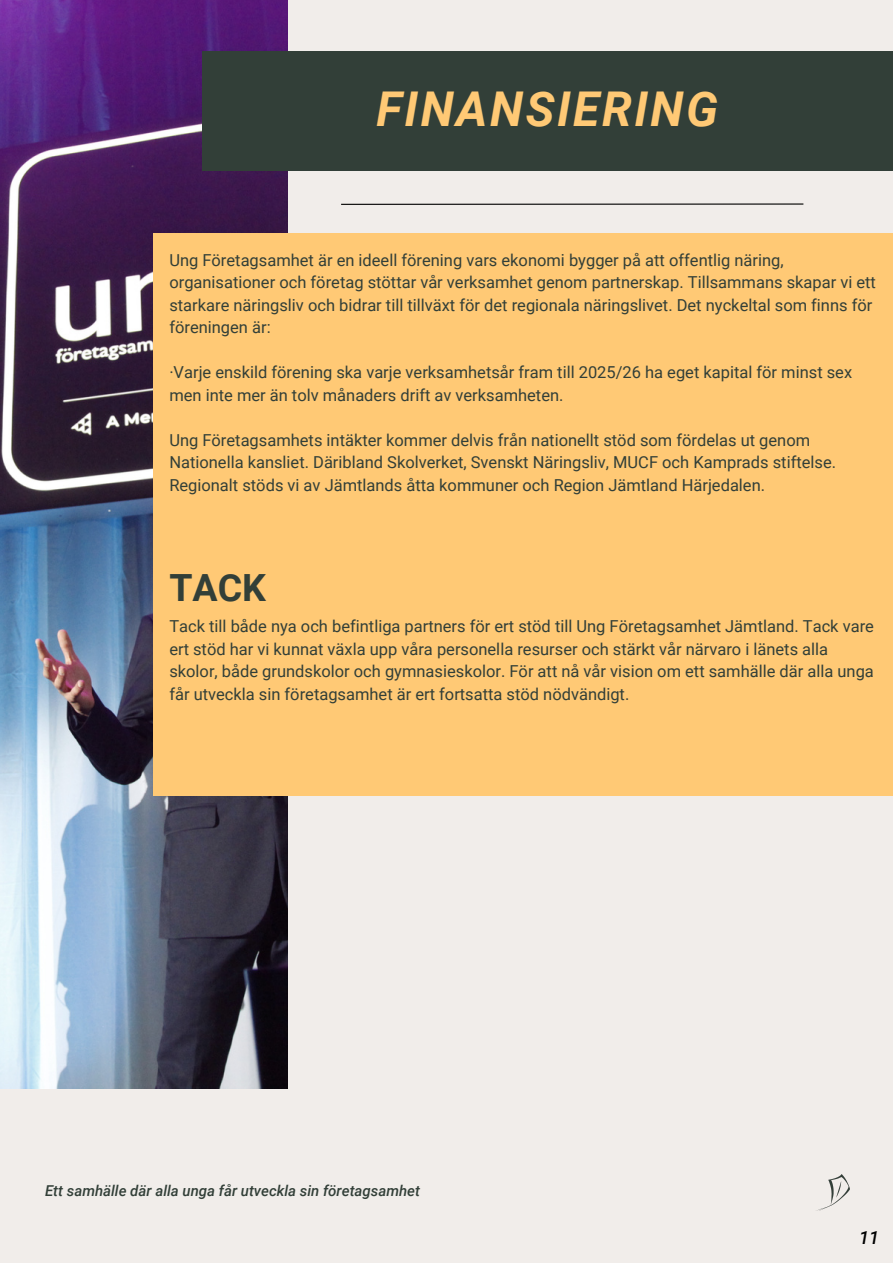
<style>
.page{position:relative;width:893px;height:1264px;background:#fff}
.page>*{position:absolute;margin:0;border:0;box-sizing:border-box;transform-origin:0 0}
.t1{font:italic 700 48px "Roboto";letter-spacing:.05em;color:#ffc975}
.t2{font:700 37.5px "Roboto";color:#323f38}
.t3{font:italic 500 18px "Roboto";color:#000}
.t4{font:16.5px/22.5px "Roboto";color:#323f38}
.t5{font:italic 500 15px "Roboto";color:#323f38}
</style>
<div class="page">
<div style="left:0;top:0;width:892px;height:1262px;background:#f1edea"></div>
<img style="left:0;top:0;width:287px;height:1087px">
<hr style="left:341px;top:203px;width:462px;height:2px;background:#000">
<div style="left:153px;top:233px;width:739px;height:562px;background:#ffc975"></div>
<div style="left:202px;top:51px;width:690px;height:120px;background:#323f38"></div>
<img style="left:818px;top:1174px;width:31px;height:36px">
<p class="t1" style="left:376px;top:81px;width:343px">FINANSIERING</p>
<p class="t4" style="left:169px;top:249px;width:708px">Ung Företagsamhet är en ideell förening vars ekonomi bygger på att offentlig näring, organisationer och företag stöttar vår verksamhet genom partnerskap. Tillsammans skapar vi ett starkare näringsliv och bidrar till tillväxt för det regionala näringslivet. Det nyckeltal som finns för föreningen är:</p>
<p class="t4" style="left:169px;top:361px;width:684px">·Varje enskild förening ska varje verksamhetsår fram till 2025/26 ha eget kapital för minst sex men inte mer än tolv månaders drift av verksamheten.</p>
<p class="t4" style="left:169px;top:429px;width:668px">Ung Företagsamhets intäkter kommer delvis från nationellt stöd som fördelas ut genom<br>Nationella kansliet. Däribland Skolverket, Svenskt Näringsliv, MUCF och Kamprads stiftelse.<br>Regionalt stöds vi av Jämtlands åtta kommuner och Region Jämtland Härjedalen.</p>
<p class="t2" style="left:169px;top:566px;width:98px">TACK</p>
<p class="t4" style="left:169px;top:615px;width:706px">Tack till både nya och befintliga partners för ert stöd till Ung Företagsamhet Jämtland. Tack vare ert stöd har vi kunnat växla upp våra personella resurser och stärkt vår närvaro i länets alla skolor, både grundskolor och gymnasieskolor. För att nå vår vision om ett samhälle där alla unga får utveckla sin företagsamhet är ert fortsatta stöd nödvändigt.</p>
<p class="t5" style="left:45px;top:1182px;width:376px">Ett samhälle där alla unga får utveckla sin företagsamhet</p>
<p class="t3" style="left:859px;top:1226px;width:21px">11</p>
</div>
